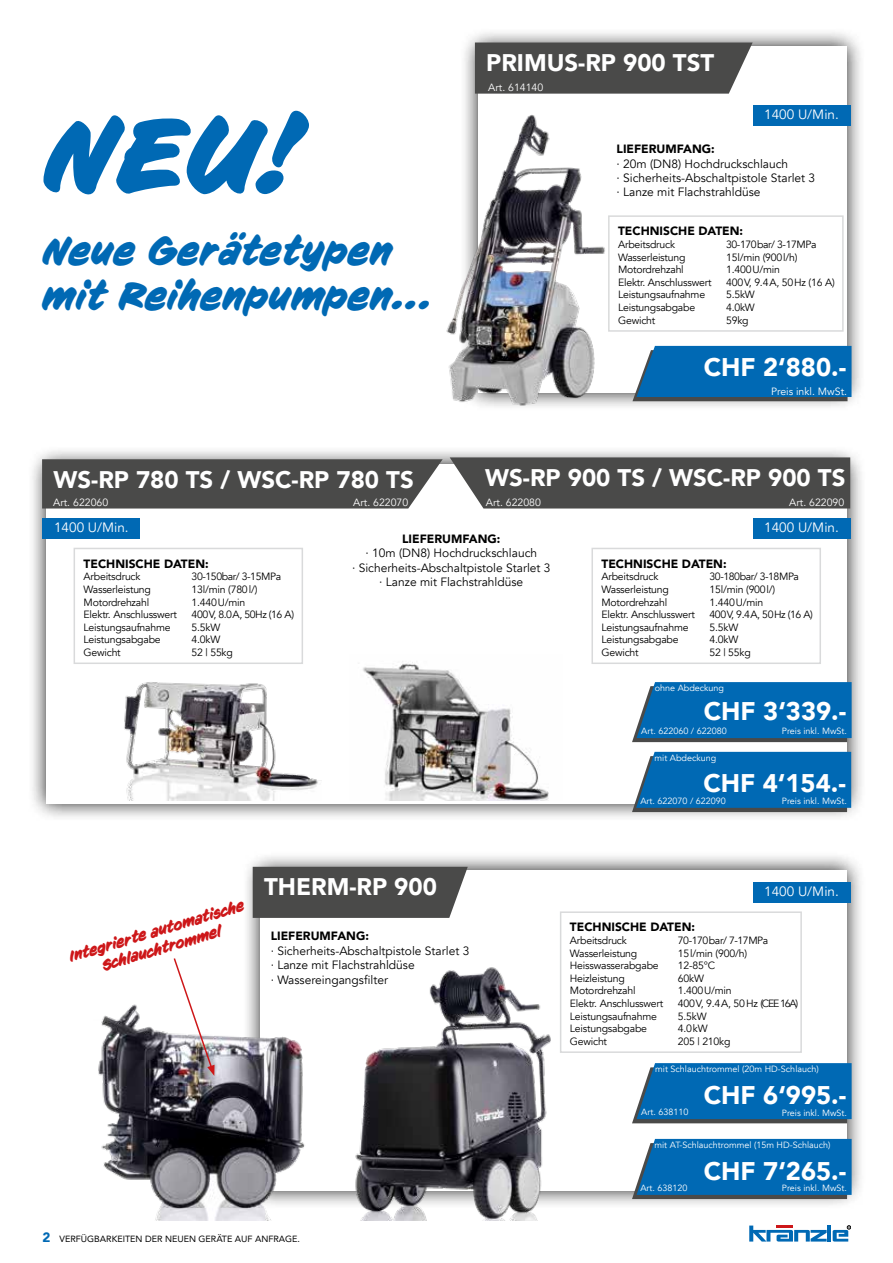
<style>
.page{position:relative;width:893px;height:1263px;background:#fff}
.page>*{position:absolute;margin:0;border:0;box-sizing:border-box;transform-origin:0 0}
.t1{font:italic 700 102px "CC Sign Language";color:#0069b4}
.t2{font:italic 700 37.5px/45px "CC Sign Language";letter-spacing:.01em;color:#0069b4}
.t3{font:900 25.5px "Avenir";color:#fff}
.t4{font:900 24px "Avenir";color:#fff}
.t5{font:italic 700 15px/18px "CC Sign Language";color:#cd1719;text-align:center}
.t6{font:13.5px "Avenir";color:#fff}
.t7{font:900 13.5px "Avenir";color:#0069b4}
.t8{font:12px/14.4px "Avenir";color:#000}
.t9{font:900 12px "Avenir";color:#000}
.t10{font:10.5px "Avenir";letter-spacing:-.02em;color:#000}
.t11{font:10.5px "Avenir";letter-spacing:-.04em;color:#000}
.t12{font:10.5px "Avenir";color:#fff}
.t13{font:9px "Avenir";color:#fff}
.t14{font:9px "Avenir";color:#000}
</style>
<div class="page">
<svg style="left:749px;top:1225px;width:78px;height:16px"></svg>
<hr style="left:827px;top:1225px;width:4px;height:16px;background:#0069b4">
<svg style="left:833px;top:1225px;width:18px;height:16px"></svg>
<div style="left:242px;top:851px;width:624px;height:358px;background:#000;opacity:.9"></div>
<div style="left:261px;top:870px;width:586px;height:321px;background:#fff"></div>
<div style="left:253px;top:867px;width:215px;height:51px;background:#4a4a49"></div>
<div style="left:560px;top:911px;width:242px;height:142px;border:2px solid #d9dadb"></div>
<div style="left:753px;top:882px;width:97px;height:21px;background:#0069b4"></div>
<svg style="left:632px;top:1063px;width:220px;height:60px"></svg>
<svg style="left:632px;top:1139px;width:220px;height:60px"></svg>
<div style="left:28px;top:445px;width:838px;height:377px;background:#000;opacity:.9"></div>
<div style="left:46px;top:464px;width:801px;height:340px;background:#fff"></div>
<div style="left:74px;top:548px;width:229px;height:116px;border:2px solid #d9dadb"></div>
<div style="left:450px;top:457px;width:400px;height:51px;background:#4a4a49"></div>
<div style="left:42px;top:459px;width:401px;height:49px;background:#4a4a49"></div>
<svg style="left:632px;top:682px;width:220px;height:60px"></svg>
<svg style="left:632px;top:752px;width:219px;height:60px"></svg>
<img style="left:124px;top:682px;width:197px;height:118px">
<img style="left:363px;top:661px;width:186px;height:139px">
<div style="left:459px;top:28px;width:407px;height:383px;background:#000;opacity:.9"></div>
<div style="left:478px;top:47px;width:369px;height:346px;background:#fff"></div>
<svg style="left:632px;top:346px;width:219px;height:55px"></svg>
<div style="left:475px;top:43px;width:278px;height:51px;background:#4a4a49"></div>
<div style="left:753px;top:105px;width:97px;height:20px;background:#0069b4"></div>
<div style="left:608px;top:215px;width:236px;height:117px;border:2px solid #d9dadb"></div>
<img style="left:446px;top:101px;width:163px;height:310px">
<div style="left:591px;top:548px;width:230px;height:116px;border:2px solid #d9dadb"></div>
<img style="left:344px;top:964px;width:220px;height:256px">
<img style="left:98px;top:1001px;width:246px;height:219px">
<div style="left:753px;top:518px;width:97px;height:20px;background:#0069b4"></div>
<div style="left:43px;top:518px;width:97px;height:20px;background:#0069b4"></div>
<img style="left:172px;top:958px;width:43px;height:118px">
<h3 class="t4" style="left:486px;top:42px;width:229px">PRIMUS-RP 900 TST</h3>
<h1 class="t1" style="left:43px;top:94px;width:259px">NEU!</h1>
<h2 class="t2" style="left:43px;top:228px;width:392px">Neue Gerätetypen mit Reihenpumpen...</h2>
<p class="t12" style="left:488px;top:81px;width:57px">Art. 614140</p>
<p class="t6" style="left:764px;top:106px;width:76px">1400 U/Min.</p>
<p class="t9" style="left:617px;top:139px;width:100px">LIEFERUMFANG:</p>
<p class="t8" style="left:617px;top:156px;width:200px">· 20m (DN8) Hochdruckschlauch<br>· Sicherheits-Abschaltpistole Starlet 3 · Lanze mit Flachstrahldüse</p>
<p class="t9" style="left:618px;top:221px;width:127px">TECHNISCHE DATEN:</p>
<p class="t10" style="left:618px;top:238px;width:58px">Arbeitsdruck</p>
<p class="t11" style="left:726px;top:238px;width:92px">30-170bar/ 3-17MPa</p>
<p class="t10" style="left:618px;top:251px;width:69px">Wasserleistung</p>
<p class="t10" style="left:726px;top:251px;width:73px">15l/min (900l/h)</p>
<p class="t10" style="left:618px;top:263px;width:67px">Motordrehzahl</p>
<p class="t10" style="left:726px;top:263px;width:55px">1.400U/min</p>
<p class="t10" style="left:618px;top:276px;width:95px">Elektr. Anschlusswert</p>
<p class="t10" style="left:726px;top:276px;width:110px">400V, 9.4A, 50Hz (16 A)</p>
<p class="t10" style="left:618px;top:289px;width:89px">Leistungsaufnahme</p>
<p class="t10" style="left:726px;top:289px;width:30px">5.5kW</p>
<p class="t10" style="left:618px;top:301px;width:79px">Leistungsabgabe</p>
<p class="t10" style="left:726px;top:301px;width:30px">4.0kW</p>
<p class="t10" style="left:618px;top:314px;width:39px">Gewicht</p>
<p class="t10" style="left:726px;top:314px;width:24px">59kg</p>
<h3 class="t3" style="left:704px;top:345px;width:144px">CHF 2‘880.-</h3>
<p class="t12" style="left:771px;top:385px;width:78px">Preis inkl. MwSt.</p>
<h3 class="t4" style="left:53px;top:459px;width:362px">WS-RP 780 TS / WSC-RP 780 TS</h3>
<h3 class="t4" style="left:485px;top:457px;width:362px">WS-RP 900 TS / WSC-RP 900 TS</h3>
<p class="t12" style="left:53px;top:496px;width:57px">Art. 622060</p>
<p class="t12" style="left:353px;top:496px;width:57px">Art. 622070</p>
<p class="t12" style="left:486px;top:496px;width:57px">Art. 622080</p>
<p class="t12" style="left:789px;top:496px;width:57px">Art. 622090</p>
<p class="t6" style="left:54px;top:519px;width:76px">1400 U/Min.</p>
<p class="t6" style="left:764px;top:519px;width:76px">1400 U/Min.</p>
<p class="t9" style="left:84px;top:553px;width:127px">TECHNISCHE DATEN:</p>
<p class="t10" style="left:84px;top:570px;width:58px">Arbeitsdruck</p>
<p class="t11" style="left:192px;top:570px;width:91px">30-150bar/ 3-15MPa</p>
<p class="t10" style="left:84px;top:583px;width:69px">Wasserleistung</p>
<p class="t10" style="left:192px;top:583px;width:67px">13l/min (780l/)</p>
<p class="t10" style="left:84px;top:596px;width:67px">Motordrehzahl</p>
<p class="t10" style="left:192px;top:596px;width:55px">1.440U/min</p>
<p class="t10" style="left:84px;top:608px;width:95px">Elektr. Anschlusswert</p>
<p class="t11" style="left:192px;top:608px;width:104px">400V, 8.0A, 50Hz (16 A)</p>
<p class="t10" style="left:84px;top:621px;width:89px">Leistungsaufnahme</p>
<p class="t10" style="left:192px;top:621px;width:30px">5.5kW</p>
<p class="t10" style="left:84px;top:633px;width:79px">Leistungsabgabe</p>
<p class="t10" style="left:192px;top:633px;width:30px">4.0kW</p>
<p class="t10" style="left:84px;top:646px;width:39px">Gewicht</p>
<p class="t10" style="left:192px;top:646px;width:43px">52 | 55kg</p>
<p class="t9" style="left:402px;top:528px;width:100px">LIEFERUMFANG:</p>
<p class="t8" style="left:352px;top:546px;width:200px;text-align:center">· 10m (DN8) Hochdruckschlauch<br>· Sicherheits-Abschaltpistole Starlet 3 · Lanze mit Flachstrahldüse</p>
<p class="t9" style="left:601px;top:553px;width:127px">TECHNISCHE DATEN:</p>
<p class="t10" style="left:601px;top:570px;width:58px">Arbeitsdruck</p>
<p class="t11" style="left:709px;top:570px;width:91px">30-180bar/ 3-18MPa</p>
<p class="t10" style="left:601px;top:583px;width:69px">Wasserleistung</p>
<p class="t10" style="left:709px;top:583px;width:67px">15l/min (900l/)</p>
<p class="t10" style="left:601px;top:596px;width:67px">Motordrehzahl</p>
<p class="t10" style="left:709px;top:596px;width:55px">1.440U/min</p>
<p class="t10" style="left:601px;top:608px;width:95px">Elektr. Anschlusswert</p>
<p class="t11" style="left:709px;top:608px;width:105px">400V, 9.4A, 50Hz (16 A)</p>
<p class="t10" style="left:601px;top:621px;width:89px">Leistungsaufnahme</p>
<p class="t10" style="left:709px;top:621px;width:30px">5.5kW</p>
<p class="t10" style="left:601px;top:633px;width:79px">Leistungsabgabe</p>
<p class="t10" style="left:709px;top:633px;width:30px">4.0kW</p>
<p class="t10" style="left:601px;top:646px;width:39px">Gewicht</p>
<p class="t10" style="left:709px;top:646px;width:43px">52 | 55kg</p>
<p class="t13" style="left:655px;top:683px;width:71px">ohne Abdeckung</p>
<p class="t13" style="left:641px;top:726px;width:87px">Art. 622060 / 622080</p>
<h3 class="t3" style="left:703px;top:761px;width:144px">CHF 4‘154.-</h3>
<h3 class="t3" style="left:704px;top:689px;width:144px">CHF 3‘339.-</h3>
<p class="t13" style="left:782px;top:726px;width:67px">Preis inkl. MwSt.</p>
<p class="t13" style="left:655px;top:752px;width:63px">mit Abdeckung</p>
<p class="t13" style="left:640px;top:795px;width:87px">Art. 622070 / 622090</p>
<p class="t13" style="left:782px;top:795px;width:67px">Preis inkl. MwSt.</p>
<h3 class="t5" style="left:67px;top:949px;width:184px;rotate:-17deg">Integrierte automatische<br>Schlauchtrommel</h3>
<h3 class="t4" style="left:264px;top:866px;width:174px">THERM-RP 900</h3>
<p class="t9" style="left:271px;top:926px;width:100px">LIEFERUMFANG:</p>
<p class="t8" style="left:271px;top:944px;width:200px">· Sicherheits-Abschaltpistole Starlet 3 · Lanze mit Flachstrahldüse<br>· Wassereingangsfilter</p>
<p class="t7" style="left:43px;top:1226px;width:9px">2</p>
<p class="t14" style="left:60px;top:1232px;width:242px">VERFÜGBARKEITEN DER NEUEN GERÄTE AUF ANFRAGE.</p>
<p class="t6" style="left:764px;top:883px;width:76px">1400 U/Min.</p>
<p class="t9" style="left:570px;top:917px;width:127px">TECHNISCHE DATEN:</p>
<p class="t10" style="left:570px;top:934px;width:58px">Arbeitsdruck</p>
<p class="t11" style="left:678px;top:934px;width:92px">70-170bar/ 7-17MPa</p>
<p class="t10" style="left:570px;top:947px;width:69px">Wasserleistung</p>
<p class="t10" style="left:678px;top:947px;width:71px">15l/min (900/h)</p>
<p class="t10" style="left:570px;top:959px;width:90px">Heisswasserabgabe</p>
<p class="t10" style="left:678px;top:959px;width:39px">12-85°C</p>
<p class="t10" style="left:570px;top:972px;width:57px">Heizleistung</p>
<p class="t10" style="left:678px;top:972px;width:28px">60kW</p>
<p class="t10" style="left:570px;top:984px;width:67px">Motordrehzahl</p>
<p class="t10" style="left:678px;top:984px;width:55px">1.400U/min</p>
<p class="t10" style="left:570px;top:997px;width:95px">Elektr. Anschlusswert</p>
<p class="t10" style="left:678px;top:997px;width:122px">400V, 9.4A, 50Hz (CEE 16A)</p>
<p class="t10" style="left:570px;top:1010px;width:89px">Leistungsaufnahme</p>
<p class="t10" style="left:678px;top:1010px;width:30px">5.5kW</p>
<p class="t10" style="left:570px;top:1022px;width:79px">Leistungsabgabe</p>
<p class="t10" style="left:678px;top:1022px;width:31px">4.0kW</p>
<p class="t10" style="left:570px;top:1035px;width:39px">Gewicht</p>
<p class="t10" style="left:678px;top:1035px;width:54px">205 | 210kg</p>
<p class="t13" style="left:655px;top:1064px;width:165px">mit Schlauchtrommel (20m HD-Schlauch)</p>
<p class="t13" style="left:641px;top:1106px;width:49px">Art. 638110</p>
<h3 class="t3" style="left:704px;top:1073px;width:144px">CHF 6‘995.-</h3>
<p class="t13" style="left:782px;top:1107px;width:67px">Preis inkl. MwSt.</p>
<p class="t13" style="left:654px;top:1139px;width:178px">mit AT-Schlauchtrommel (15m HD-Schlauch)</p>
<h3 class="t3" style="left:704px;top:1149px;width:144px">CHF 7‘265.-</h3>
<p class="t13" style="left:640px;top:1183px;width:49px">Art. 638120</p>
<p class="t13" style="left:782px;top:1183px;width:67px">Preis inkl. MwSt.</p>
</div>
